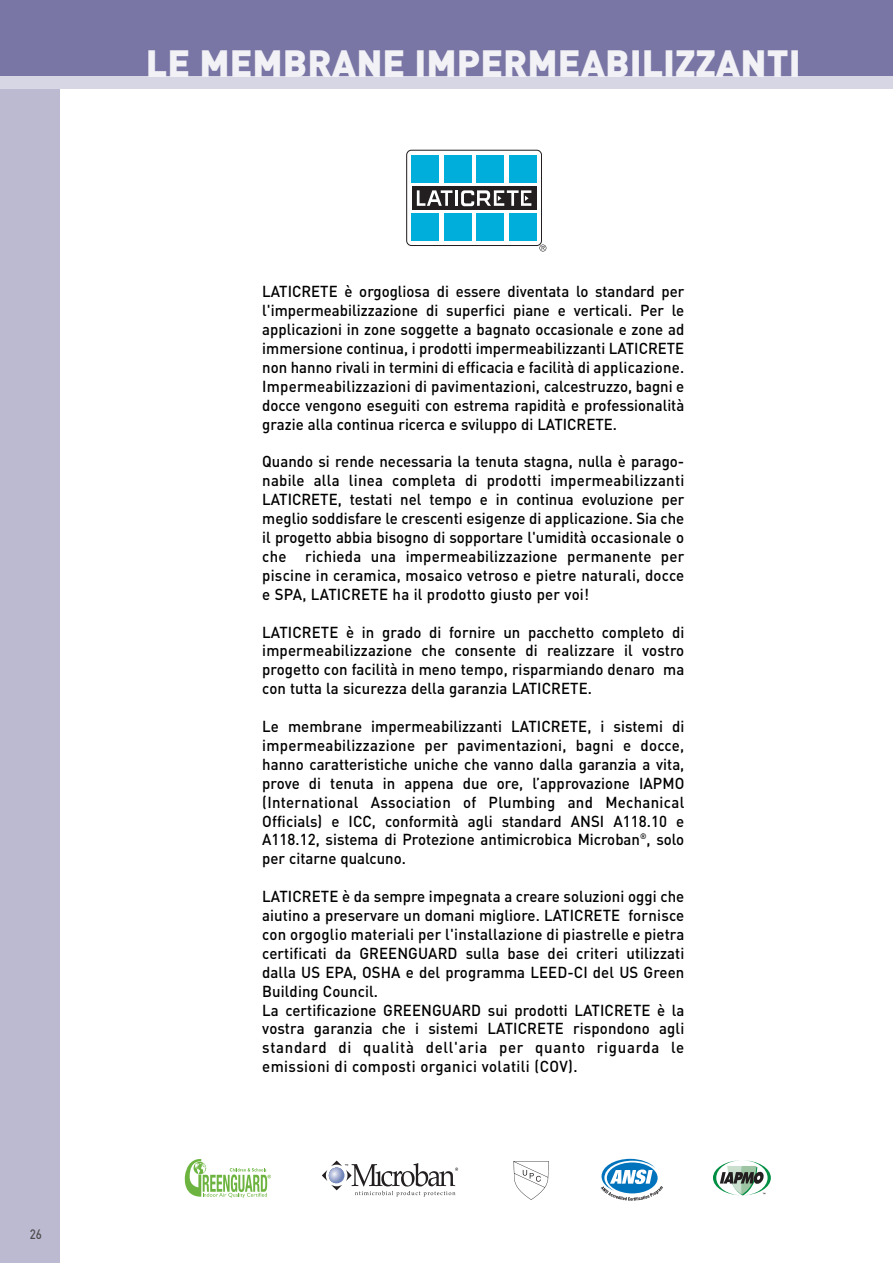
<style>
.page{position:relative;width:893px;height:1263px;background:#fff}
.page>*{position:absolute;margin:0;border:0;box-sizing:border-box;transform-origin:0 0}
.t1{font:900 37.5px "DIN";color:#f1f1f6}
.t2{font:500 15.75px/18.9px "DIN";letter-spacing:.005em;color:#000;text-align:justify;scale:.95 1}
.t3{font:500 13.5px "DIN";color:#4d4d4d;scale:.85 1}
</style>
<div class="page">
<div style="left:0;top:89px;width:60px;height:1174px;background:#bcbad1"></div>
<div style="left:0;top:0;width:893px;height:77px;background:#7975a4"></div>
<div style="left:0;top:77px;width:893px;height:12px;background:#d7d6e4"></div>
<svg style="left:407px;top:150px;width:134px;height:95px"></svg>
<div style="left:412px;top:186px;width:124px;height:23px;background:#231f20"></div>
<svg style="left:417px;top:190px;width:114px;height:16px"></svg>
<div style="left:412px;top:156px;width:27px;height:27px;background:#00aedc"></div>
<div style="left:509px;top:156px;width:27px;height:27px;background:#00aedc"></div>
<div style="left:444px;top:156px;width:27px;height:27px;background:#00aedc"></div>
<div style="left:476px;top:156px;width:28px;height:27px;background:#00aedc"></div>
<div style="left:412px;top:213px;width:27px;height:27px;background:#00aedc"></div>
<div style="left:509px;top:213px;width:27px;height:27px;background:#00aedc"></div>
<div style="left:444px;top:213px;width:27px;height:27px;background:#00aedc"></div>
<div style="left:476px;top:213px;width:28px;height:27px;background:#00aedc"></div>
<svg style="left:539px;top:245px;width:7px;height:6px"></svg>
<div style="left:406px;top:150px;width:136px;height:96px;border:1px solid #231f20;border-radius:5px"></div>
<svg style="left:184px;top:1159px;width:87px;height:39px"></svg>
<svg style="left:322px;top:1160px;width:136px;height:37px"></svg>
<svg style="left:514px;top:1161px;width:35px;height:39px"></svg>
<svg style="left:601px;top:1159px;width:62px;height:42px"></svg>
<svg style="left:713px;top:1160px;width:58px;height:35px"></svg>
<p class="t3" style="left:30px;top:1229px;width:16px">26</p>
<h1 class="t1" style="left:146px;top:50px;width:656px">LE MEMBRANE IMPERMEABILIZZANTI</h1>
<p class="t2" style="left:262px;top:284px;width:446px">LATICRETE è orgogliosa di essere diventata lo standard per l'impermeabilizzazione di superfici piane e verticali. Per le applicazioni in zone soggette a bagnato occasionale e zone ad immersione continua, i prodotti impermeabilizzanti LATICRETE non hanno rivali in termini di efficacia e facilità di applicazione.<br>Impermeabilizzazioni di pavimentazioni, calcestruzzo, bagni e docce vengono eseguiti con estrema rapidità e professionalità grazie alla continua ricerca e sviluppo di LATICRETE.</p>
<p class="t2" style="left:262px;top:454px;width:446px">Quando si rende necessaria la tenuta stagna, nulla è parago&shy;nabile alla linea completa di prodotti impermeabilizzanti LATICRETE, testati nel tempo e in continua evoluzione per meglio soddisfare le crescenti esigenze di applicazione. Sia che il progetto abbia bisogno di sopportare l'umidità occasionale o che richieda una impermeabilizzazione permanente per piscine in ceramica, mosaico vetroso e pietre naturali, docce e SPA, LATICRETE ha il prodotto giusto per voi!</p>
<p class="t2" style="left:262px;top:624px;width:446px">LATICRETE è in grado di fornire un pacchetto completo di impermeabilizzazione che consente di realizzare il vostro progetto con facilità in meno tempo, risparmiando denaro ma con tutta la sicurezza della garanzia LATICRETE.</p>
<p class="t2" style="left:262px;top:718px;width:446px">Le membrane impermeabilizzanti LATICRETE, i sistemi di impermeabilizzazione per pavimentazioni, bagni e docce, hanno caratteristiche uniche che vanno dalla garanzia a vita, prove di tenuta in appena due ore, l’approvazione IAPMO (International Association of Plumbing and Mechanical Officials) e ICC, conformità agli standard ANSI A118.10 e A118.12, sistema di Protezione antimicrobica Microban<sup>®</sup>, solo per citarne qualcuno.</p>
<p class="t2" style="left:262px;top:889px;width:446px;text-align:left">LATICRETE è da sempre impegnata a creare soluzioni oggi che aiutino a preservare un domani migliore. LATICRETE fornisce con orgoglio materiali per l'installazione di piastrelle e pietra certificati da GREENGUARD sulla base dei criteri utilizzati dalla US EPA, OSHA e del programma LEED-CI del US Green Building Council.<br>La certificazione GREENGUARD sui prodotti LATICRETE è la vostra garanzia che i sistemi LATICRETE rispondono agli standard di qualità dell'aria per quanto riguarda le emissioni di composti organici volatili (COV).</p>
</div>
